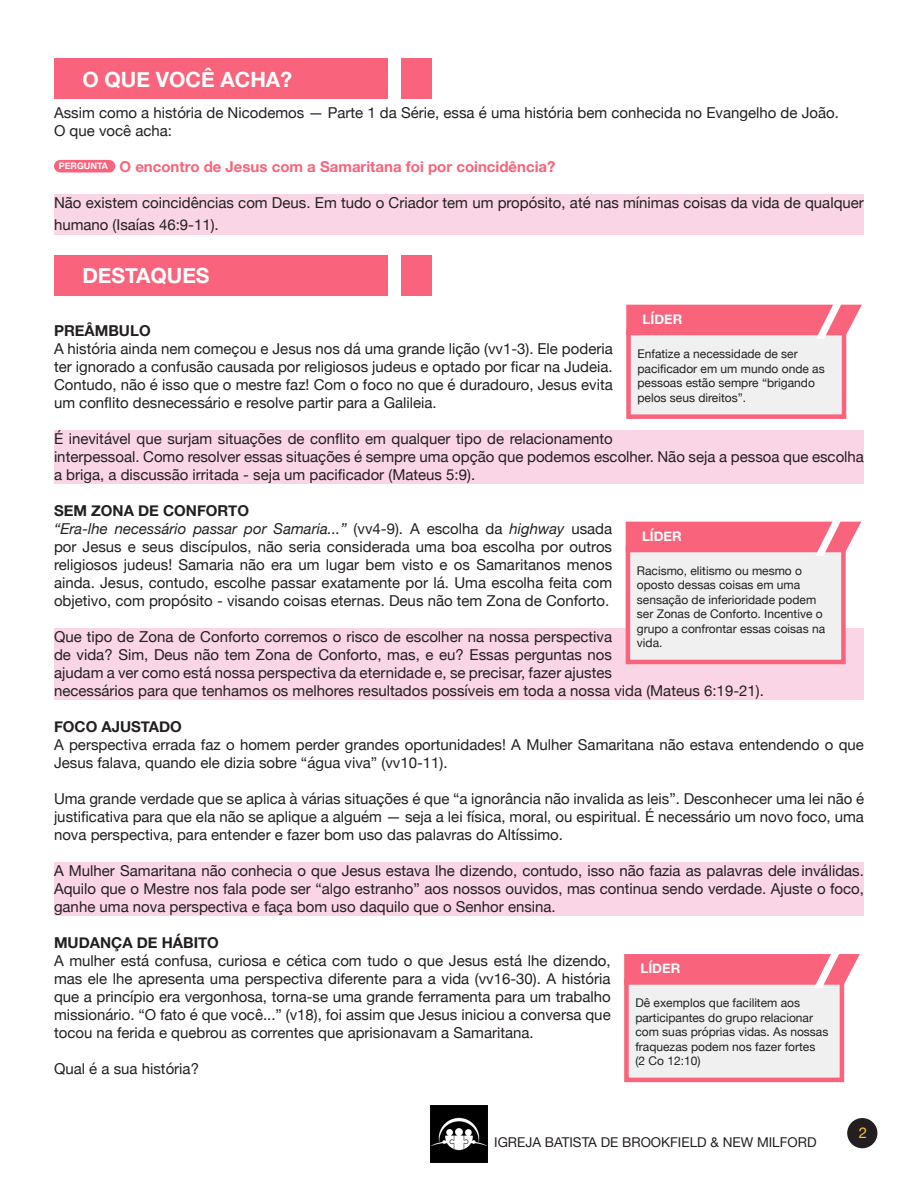
<style>
.page{position:relative;width:918px;height:1188px;background:#fff}
.page>*{position:absolute;margin:0;border:0;box-sizing:border-box;transform-origin:0 0}
.t1{font:700 21px "Helvetica Neue";color:#fff}
.t2{font:15px/18px "Helvetica Neue";color:#231f20;text-align:justify}
.t3{font:700 15px "Helvetica Neue";color:#231f20}
.t4{font:700 15px "Helvetica Neue";color:#f9637c}
.t5{font:15px "Helvetica Neue";color:#fec434}
.t6{font:13.5px "Helvetica Neue";color:#231f20}
.t7{font:700 13.2px "Helvetica Neue";color:#fff}
.t8{font:12px/14.4px "Helvetica Neue";color:#231f20}
.t9{font:700 9px "Helvetica Neue";color:#fff}
.s1{font-style:italic}
</style>
<div class="page">
<div style="left:847px;top:1118px;width:30px;height:30px;background:#231f20;border-radius:50%"></div>
<img style="left:431px;top:1106px;width:56px;height:56px">
<div style="left:54px;top:194px;width:810px;height:40px;background:#fad5e5"></div>
<div style="left:54px;top:430px;width:810px;height:53px;background:#fad5e5"></div>
<div style="left:54px;top:628px;width:810px;height:71px;background:#fad5e5"></div>
<div style="left:54px;top:862px;width:810px;height:53px;background:#fad5e5"></div>
<div style="left:54px;top:160px;width:61px;height:12px;background:#f9637c;border-radius:6px"></div>
<div style="left:54px;top:255px;width:378px;height:41px;background:#f9637c"></div>
<div style="left:388px;top:251px;width:12px;height:49px;background:#fff"></div>
<div style="left:54px;top:59px;width:378px;height:40px;background:#f9637c"></div>
<div style="left:388px;top:54px;width:12px;height:50px;background:#fff"></div>
<div style="left:626px;top:981px;width:216px;height:99px;background:#f0f0f0"></div>
<div style="left:624px;top:979px;width:220px;height:103px;border:4px solid #f9637c"></div>
<svg style="left:624px;top:954px;width:236px;height:34px;background:#f8798f"></svg>
<div style="left:629px;top:332px;width:215px;height:85px;background:#f0f0f0"></div>
<div style="left:626px;top:330px;width:220px;height:89px;border:4px solid #f9637c"></div>
<svg style="left:626px;top:304px;width:236px;height:35px;background:#f87d92"></svg>
<div style="left:628px;top:549px;width:215px;height:113px;background:#f0f0f0"></div>
<div style="left:626px;top:547px;width:220px;height:117px;border:4px solid #f9637c"></div>
<svg style="left:626px;top:521px;width:235px;height:35px;background:#f87d91"></svg>
<p class="t1" style="left:82px;top:63px;width:211px">O QUE VOCÊ ACHA?</p>
<p class="t2" style="left:54px;top:104px;width:786px">Assim como a história de Nicodemos — Parte 1 da Série, essa é uma história bem conhecida no Evangelho de João.</p>
<p class="t2" style="left:54px;top:122px;width:120px">O que você acha:</p>
<p class="t9" style="left:59px;top:159px;width:51px">PERGUNTA</p>
<p class="t4" style="left:120px;top:155px;width:438px">O encontro de Jesus com a Samaritana foi por coincidência?</p>
<p class="t2" style="left:54px;top:193px;width:811px;line-height:21.6px">Não existem coincidências com Deus. Em tudo o Criador tem um propósito, até nas mínimas coisas da vida de qualquer humano (Isaías 46:9-11).</p>
<p class="t1" style="left:82px;top:259px;width:129px">DESTAQUES</p>
<p class="t3" style="left:54px;top:319px;width:98px">PREÂMBULO</p>
<p class="t2" style="left:54px;top:341px;width:560px">A história ainda nem começou e Jesus nos dá uma grande lição (vv1-3). Ele poderia ter ignorado a confusão causada por religiosos judeus e optado por ficar na Judeia.<br>Contudo, não é isso que o mestre faz! Com o foco no que é duradouro, Jesus evita um conflito desnecessário e resolve partir para a Galileia.</p>
<p class="t2" style="left:54px;top:431px;width:812px;text-align:left">É inevitável que surjam situações de conflito em qualquer tipo de relacionamento<br>interpessoal. Como resolver essas situações é sempre uma opção que podemos escolher. Não seja a pessoa que escolha a briga, a discussão irritada - seja um pacificador (Mateus 5:9).</p>
<p class="t3" style="left:54px;top:499px;width:197px">SEM ZONA DE CONFORTO</p>
<p class="t2" style="left:54px;top:521px;width:560px"><span class="s1">“Era-lhe necessário passar por Samaria...”</span> (vv4-9). A escolha da <span class="s1">highway</span> usada por Jesus e seus discípulos, não seria considerada uma boa escolha por outros religiosos judeus! Samaria não era um lugar bem visto e os Samaritanos menos ainda. Jesus, contudo, escolhe passar exatamente por lá. Uma escolha feita com objetivo, com propósito - visando coisas eternas. Deus não tem Zona de Conforto.</p>
<p class="t2" style="left:54px;top:629px;width:711px;text-align:left">Que tipo de Zona de Conforto corremos o risco de escolher na nossa perspectiva<br>de vida? Sim, Deus não tem Zona de Conforto, mas, e eu? Essas perguntas nos<br>ajudam a ver como está nossa perspectiva da eternidade e, se precisar, fazer ajustes<br>necessários para que tenhamos os melhores resultados possíveis em toda a nossa vida (Mateus 6:19-21).</p>
<p class="t3" style="left:54px;top:715px;width:129px">FOCO AJUSTADO</p>
<p class="t2" style="left:54px;top:737px;width:811px">A perspectiva errada faz o homem perder grandes oportunidades! A Mulher Samaritana não estava entendendo o que<br>Jesus falava, quando ele dizia sobre “água viva” (vv10-11).</p>
<p class="t2" style="left:54px;top:791px;width:812px">Uma grande verdade que se aplica à várias situações é que “a ignorância não invalida as leis”. Desconhecer uma lei não é justificativa para que ela não se aplique a alguém — seja a lei física, moral, ou espiritual. É necessário um novo foco, uma nova perspectiva, para entender e fazer bom uso das palavras do Altíssimo.</p>
<p class="t2" style="left:54px;top:863px;width:812px">A Mulher Samaritana não conhecia o que Jesus estava lhe dizendo, contudo, isso não fazia as palavras dele inválidas.<br>Aquilo que o Mestre nos fala pode ser “algo estranho” aos nossos ouvidos, mas continua sendo verdade. Ajuste o foco, ganhe uma nova perspectiva e faça bom uso daquilo que o Senhor ensina.</p>
<p class="t3" style="left:54px;top:931px;width:166px">MUDANÇA DE HÁBITO</p>
<p class="t2" style="left:54px;top:953px;width:558px">A mulher está confusa, curiosa e cética com tudo o que Jesus está lhe dizendo, mas ele lhe apresenta uma perspectiva diferente para a vida (vv16-30). A história que a princípio era vergonhosa, torna-se uma grande ferramenta para um trabalho missionário. “O fato é que você...” (v18), foi assim que Jesus iniciou a conversa que tocou na ferida e quebrou as correntes que aprisionavam a Samaritana.</p>
<p class="t2" style="left:54px;top:1061px;width:147px">Qual é a sua história?</p>
<p class="t7" style="left:643px;top:309px;width:41px">LÍDER</p>
<p class="t8" style="left:638px;top:348px;width:189px">Enfatize a necessidade de ser pacificador em um mundo onde as pessoas estão sempre “brigando pelos seus direitos”.</p>
<p class="t7" style="left:642px;top:526px;width:41px">LÍDER</p>
<p class="t8" style="left:637px;top:564px;width:190px">Racismo, elitismo ou mesmo o oposto dessas coisas em uma sensação de inferioridade podem ser Zonas de Conforto. Incentive o grupo a confrontar essas coisas na vida.</p>
<p class="t7" style="left:641px;top:958px;width:41px">LÍDER</p>
<p class="t8" style="left:635px;top:997px;width:194px">Dê exemplos que facilitem aos participantes do grupo relacionar com suas próprias vidas. As nossas fraquezas podem nos fazer fortes</p>
<p class="t8" style="left:635px;top:1054px;width:67px">(2 Co 12:10)</p>
<p class="t6" style="left:494px;top:1132px;width:324px">IGREJA BATISTA DE BROOKFIELD &amp; NEW MILFORD</p>
<p class="t5" style="left:859px;top:1122px;width:10px">2</p>
</div>
